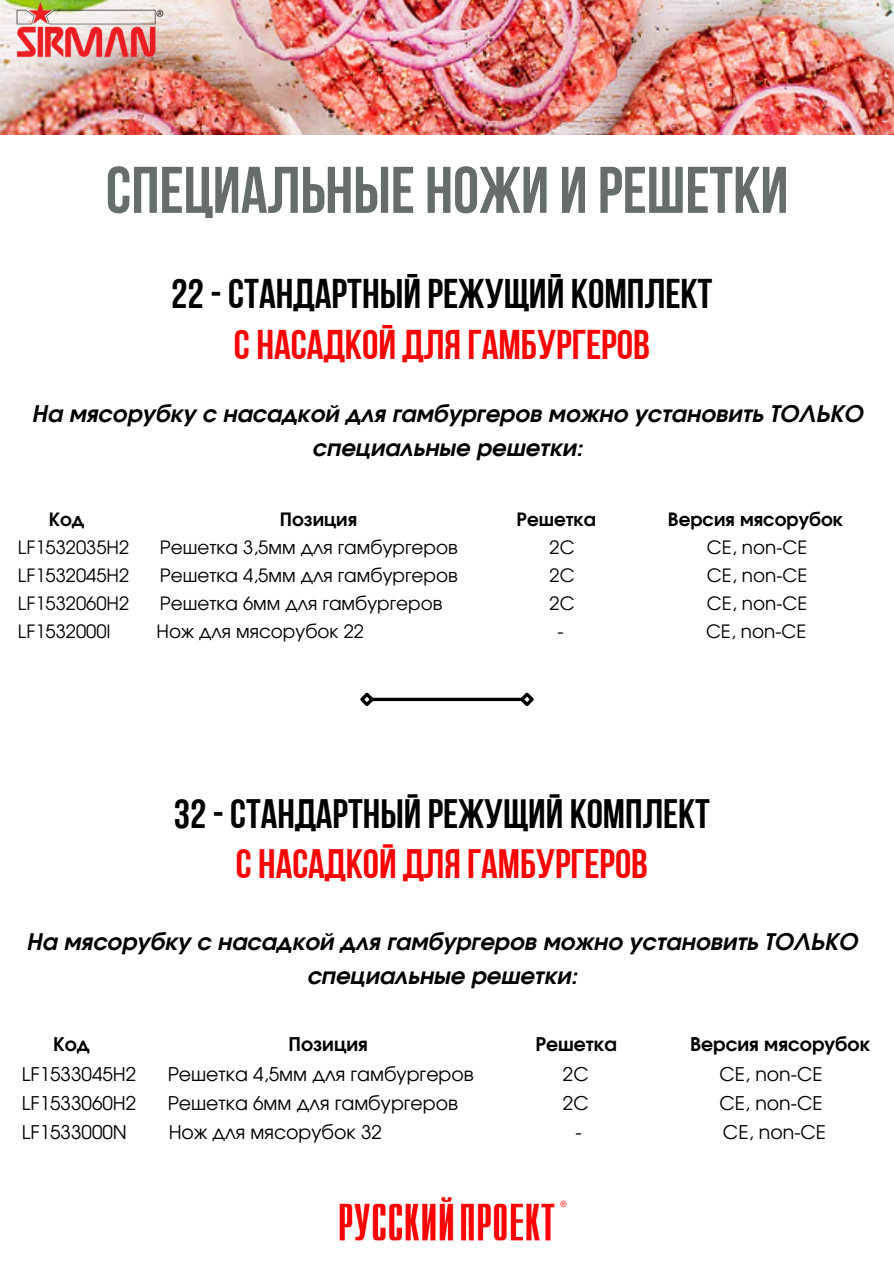
<style>
.page{position:relative;width:894px;height:1264px;background:#fff}
.page>*{position:absolute;margin:0;border:0;box-sizing:border-box;transform-origin:0 0}
.t1{font:65.7px "Bebas Neue Cyrillic";color:#676c6c}
.t2{font:41.4px "Bebas Neue Cyrillic";color:#000}
.t3{font:41.4px "Bebas Neue Cyrillic";color:#f00}
.t4{font:41.1px "Bebas Neue Cyrillic";color:#000}
.t5{font:41.1px "Bebas Neue Cyrillic";color:#f00}
.t6{font:italic 700 22.95px/33.8px "Evolventa";color:#000;text-align:center}
.t7{font:18.9px "Evolventa";color:#000}
.t8{font:700 18.9px "Evolventa";color:#000}
.t9{font:18.45px "Evolventa";color:#000}
.t10{font:700 18.45px "Evolventa";color:#000}
</style>
<div class="page">
<img style="left:0;top:0;width:893px;height:134px">
<img style="left:14px;top:0;width:151px;height:59px">
<svg style="left:376px;top:697px;width:141px;height:4px"></svg>
<svg style="left:360px;top:692px;width:16px;height:15px"></svg>
<svg style="left:517px;top:692px;width:17px;height:15px"></svg>
<img style="left:339px;top:1196px;width:228px;height:45px">
<p class="t1" style="left:106px;top:163px;width:684px">специальные ножи и решетки</p>
<p class="t2" style="left:171px;top:277px;width:542px">22-стандартный режущий комплект</p>
<p class="t3" style="left:234px;top:328px;width:417px">с насадкой для гамбургеров</p>
<p class="t6" style="left:32px;top:398px;width:832px">На мясорубку с насадкой для гамбургеров можно установить ТОЛЬКО специальные решетки:</p>
<p class="t10" style="left:49px;top:511px;width:37px">Код</p>
<p class="t10" style="left:280px;top:511px;width:79px">Позиция</p>
<p class="t10" style="left:516px;top:511px;width:81px">Решетка</p>
<p class="t10" style="left:667px;top:511px;width:177px">Версия мясорубок</p>
<p class="t9" style="left:18px;top:539px;width:113px">LF1532035H2</p>
<p class="t9" style="left:160px;top:539px;width:299px">Решетка 3,5мм для гамбургеров</p>
<p class="t9" style="left:549px;top:539px;width:27px">2C</p>
<p class="t9" style="left:706px;top:539px;width:102px">CE, non-CE</p>
<p class="t9" style="left:18px;top:567px;width:113px">LF1532045H2</p>
<p class="t9" style="left:160px;top:567px;width:299px">Решетка 4,5мм для гамбургеров</p>
<p class="t9" style="left:549px;top:567px;width:27px">2C</p>
<p class="t9" style="left:706px;top:567px;width:102px">CE, non-CE</p>
<p class="t9" style="left:18px;top:595px;width:113px">LF1532060H2</p>
<p class="t9" style="left:160px;top:595px;width:284px">Решетка 6мм для гамбургеров</p>
<p class="t9" style="left:549px;top:595px;width:27px">2C</p>
<p class="t9" style="left:706px;top:595px;width:102px">CE, non-CE</p>
<p class="t9" style="left:18px;top:623px;width:94px">LF1532000I</p>
<p class="t9" style="left:156px;top:623px;width:209px">Нож для мясорубок 22</p>
<p class="t9" style="left:557px;top:623px;width:8px">-</p>
<p class="t9" style="left:705px;top:623px;width:102px">CE, non-CE</p>
<p class="t4" style="left:174px;top:796px;width:537px">32-стандартный режущий комплект</p>
<p class="t5" style="left:236px;top:847px;width:413px">с насадкой для гамбургеров</p>
<p class="t6" style="left:26px;top:926px;width:832px">На мясорубку с насадкой для гамбургеров можно установить ТОЛЬКО специальные решетки:</p>
<p class="t8" style="left:53px;top:1036px;width:38px">Код</p>
<p class="t8" style="left:288px;top:1036px;width:81px">Позиция</p>
<p class="t8" style="left:535px;top:1036px;width:83px">Решетка</p>
<p class="t8" style="left:690px;top:1036px;width:181px">Версия мясорубок</p>
<p class="t7" style="left:22px;top:1065px;width:116px">LF1533045H2</p>
<p class="t7" style="left:168px;top:1065px;width:308px">Решетка 4,5мм для гамбургеров</p>
<p class="t7" style="left:562px;top:1065px;width:27px">2C</p>
<p class="t7" style="left:719px;top:1065px;width:105px">CE, non-CE</p>
<p class="t7" style="left:22px;top:1094px;width:116px">LF1533060H2</p>
<p class="t7" style="left:168px;top:1094px;width:292px">Решетка 6мм для гамбургеров</p>
<p class="t7" style="left:562px;top:1094px;width:27px">2C</p>
<p class="t7" style="left:719px;top:1094px;width:105px">CE, non-CE</p>
<p class="t7" style="left:22px;top:1124px;width:107px">LF1533000N</p>
<p class="t7" style="left:169px;top:1124px;width:215px">Нож для мясорубок 32</p>
<p class="t7" style="left:575px;top:1124px;width:8px">-</p>
<p class="t7" style="left:722px;top:1124px;width:105px">CE, non-CE</p>
</div>
